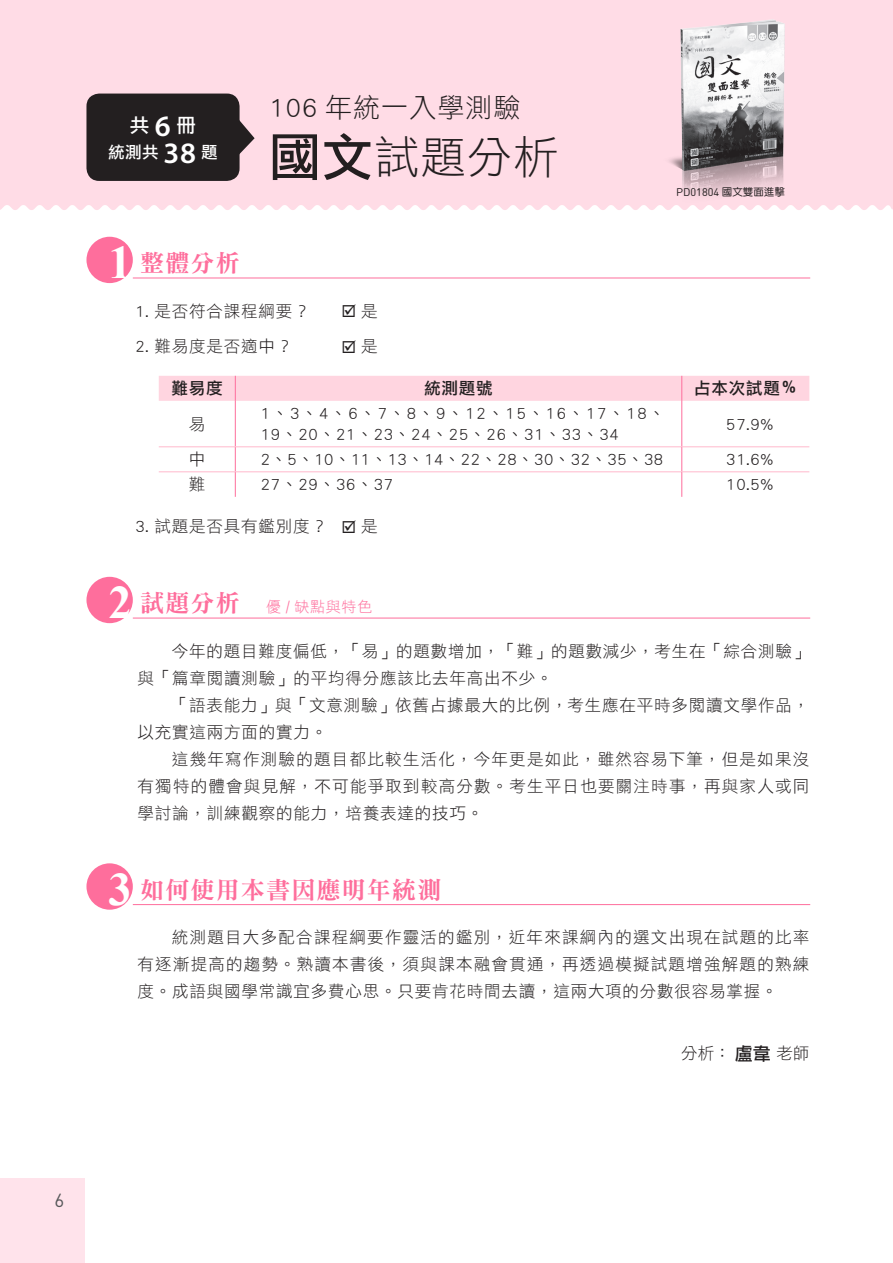
<style>
.page{position:relative;width:893px;height:1263px;background:#fff}
.page>*{position:absolute;margin:0;border:0;box-sizing:border-box;transform-origin:0 0}
.標頭{font:45px "DF Li Hei Std W3";color:#231f20}
._102年{font:27px "DF Li Hei Std W3";letter-spacing:.04em;color:#231f20}
.t1{font:24px "DFN Ming XB HKP BF";letter-spacing:.05em;color:#fe6e9c}
.t2{font:19.5px "DF Li Hei Md WIN BF";color:#fff}
.t3{font:18.9px "Din Round";color:#57585a}
.表左{font:16.5px/27px "DF Li Hei Std W3";letter-spacing:.05em;color:#231f20}
.內文1{font:16.5px "DF Li Hei Std W3";letter-spacing:.05em;color:#231f20}
.表左-2{font:16.5px "DF Li Hei Std W3";letter-spacing:.03em;color:#231f20}
.表中{font:16.5px "DF Li Hei Std W3";color:#231f20}
.表頭{font:16.5px "DF Li Hei Md WIN BF";letter-spacing:.05em;color:#231f20}
.作者{font:16.5px "DF Li Hei Std W3";color:#231f20}
.t4{font:16.5px "DF Li Hei Md WIN BF";color:#fff}
.t5{font:15px "DF Li Hei Std W3";letter-spacing:.05em;color:#fe6e9c}
.段落樣式1{font:10.95px "Din Round";color:#231f20}
.s1{font-family:"Myriad Pro";font-weight:600;font-size:29.7px}
.s2{font-family:"DF Li Hei Md WIN BF";font-size:51px}
.s3{font-family:"DF Yuan Md HKP BF";font-size:10.5px}
.s4{font-family:"Times New Roman";font-weight:700;font-size:46.5px;color:#fff}
.s5{font-family:"DFN Ming XB HKP BF";font-size:24px}
.s6{font-family:"DF Li Hei Md WIN BF";font-size:18px}
</style>
<div class="page">
<div style="left:0;top:0;width:892px;height:210px;background:#ffdce6"></div>
<div style="left:0;top:1178px;width:85px;height:85px;background:#ffe3eb"></div>
<img style="left:654px;top:5px;width:154px;height:203px">
<div style="left:86px;top:237px;width:47px;height:46px;background:#fe6e9c;border-radius:50%"></div>
<hr style="left:133px;top:278px;width:677px;height:1px;background:#fe6e9c">
<div style="left:159px;top:376px;width:650px;height:25px;background:#ffd5e0"></div>
<hr style="left:235px;top:401px;width:1px;height:46px;background:#fe6e9c">
<hr style="left:681px;top:401px;width:1px;height:46px;background:#fe6e9c">
<hr style="left:159px;top:447px;width:76px;height:1px;background:#ffb9cc">
<hr style="left:235px;top:447px;width:447px;height:1px;background:#ffb9cc">
<hr style="left:682px;top:447px;width:127px;height:1px;background:#ffb9cc">
<hr style="left:159px;top:472px;width:76px;height:1px;background:#ffb9cc">
<svg style="left:235px;top:447px;width:1px;height:50px"></svg>
<hr style="left:235px;top:472px;width:447px;height:1px;background:#ffb9cc">
<svg style="left:681px;top:447px;width:1px;height:50px"></svg>
<hr style="left:682px;top:472px;width:127px;height:1px;background:#ffb9cc">
<div style="left:86px;top:577px;width:47px;height:46px;background:#fe6e9c;border-radius:50%"></div>
<hr style="left:133px;top:618px;width:677px;height:1px;background:#fe6e9c">
<div style="left:86px;top:863px;width:47px;height:47px;background:#fe6e9c;border-radius:50%"></div>
<hr style="left:133px;top:904px;width:677px;height:1px;background:#fe6e9c">
<div style="left:86px;top:94px;width:154px;height:87px;background:#231f20;border-radius:13px"></div>
<svg style="left:239px;top:119px;width:16px;height:36px"></svg>
<svg style="left:892px;top:0;width:1px;height:210px"></svg>
<p class="t2" style="left:130px;top:115px;width:68px">共<span class="s1">6</span>冊</p>
<p class="t4" style="left:108px;top:144px;width:111px">統測共 <span class="s1">38</span> 題</p>
<p class="_102年" style="left:269px;top:92px;width:253px">106 年統一入學測驗</p>
<p class="標頭" style="left:269px;top:132px;width:291px"><span class="s2">國文</span>試題分析</p>
<p class="段落樣式1" style="left:676px;top:183px;width:110px">PD01804 <span class="s3">國文雙面進擊</span></p>
<p class="t1" style="left:109px;top:251px;width:133px"><span class="s4">1</span> 整體分析</p>
<p class="內文1" style="left:135px;top:302px;width:176px">1. 是否符合課程綱要？</p>
<p class="內文1" style="left:342px;top:302px;width:38px">☑ 是</p>
<p class="內文1" style="left:135px;top:337px;width:158px">2. 難易度是否適中？</p>
<p class="內文1" style="left:342px;top:337px;width:38px">☑ 是</p>
<p class="表頭" style="left:171px;top:380px;width:53px">難易度</p>
<p class="表頭" style="left:424px;top:380px;width:70px">統測題號</p>
<p class="表頭" style="left:694px;top:380px;width:105px">占本次試題％</p>
<p class="表中" style="left:189px;top:415px;width:18px">易</p>
<p class="表左" style="left:261px;top:403px;width:406px;line-height:21px">1、3、4、6、7、8、9、12、15、16、17、18、<br>19、20、21、23、24、25、26、31、33、34</p>
<p class="表中" style="left:726px;top:415px;width:49px">57.9%</p>
<p class="表中" style="left:189px;top:450px;width:18px">中</p>
<p class="表左-2" style="left:261px;top:450px;width:404px">2、5、10、11、13、14、22、28、30、32、35、38</p>
<p class="表中" style="left:726px;top:450px;width:49px">31.6%</p>
<p class="表中" style="left:189px;top:475px;width:18px">難</p>
<p class="表左" style="left:261px;top:471px;width:134px">27、29、36、37</p>
<p class="表中" style="left:726px;top:475px;width:49px">10.5%</p>
<p class="內文1" style="left:135px;top:517px;width:244px">3. 試題是否具有鑑別度？ ☑ 是</p>
<p class="t5" style="left:109px;top:598px;width:265px"><span class="s4">2</span> <span class="s5">試題分析　</span>優 / 缺點與特色</p>
<p class="表左" style="left:137px;top:637px;width:673px;text-indent:34px">今年的題目難度偏低，「易」的題數增加，「難」的題數減少，考生在「綜合測驗」與「篇章閱讀測驗」的平均得分應該比去年高出不少。</p>
<p class="表左" style="left:137px;top:691px;width:673px;text-indent:34px">「語表能力」與「文意測驗」依舊占據最大的比例，考生應在平時多閱讀文學作品，以充實這兩方面的實力。</p>
<p class="表左" style="left:137px;top:745px;width:673px;text-align:justify;text-indent:34px">這幾年寫作測驗的題目都比較生活化，今年更是如此，雖然容易下筆，但是如果沒有獨特的體會與見解，不可能爭取到較高分數。考生平日也要關注時事，再與家人或同學討論，訓練觀察的能力，培養表達的技巧。</p>
<p class="t1" style="left:109px;top:877px;width:334px"><span class="s4">3</span> 如何使用本書因應明年統測</p>
<p class="表左" style="left:137px;top:924px;width:673px;text-align:justify;text-indent:34px">統測題目大多配合課程綱要作靈活的鑑別，近年來課綱內的選文出現在試題的比率有逐漸提高的趨勢。熟讀本書後，須與課本融會貫通，再透過模擬試題增強解題的熟練度。成語與國學常識宜多費心思。只要肯花時間去讀，這兩大項的分數很容易掌握。</p>
<p class="作者" style="left:681px;top:1044px;width:130px">分析：<span class="s6">盧韋</span>老師</p>
<p class="t3" style="left:55px;top:1185px;width:11px">6</p>
</div>
